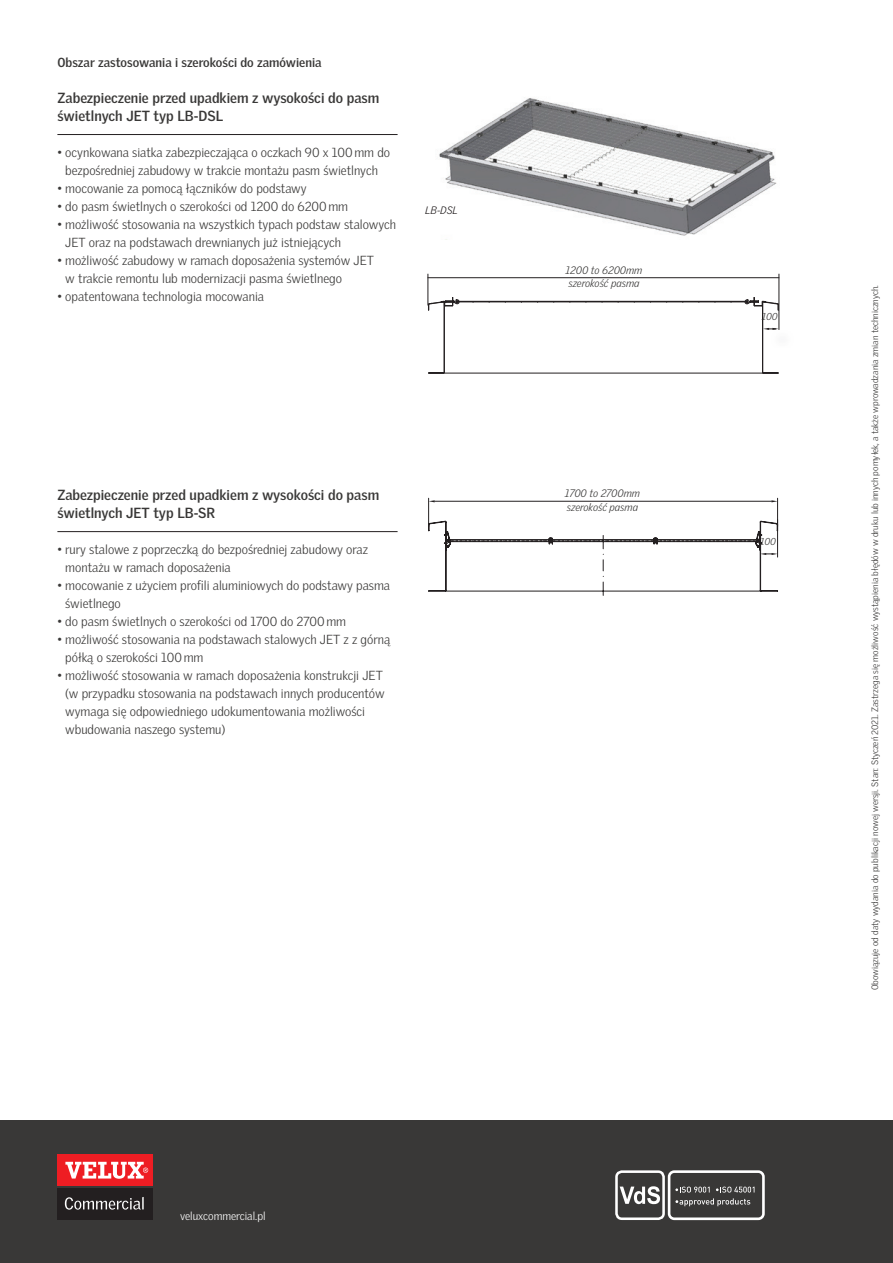
<style>
.page{position:relative;width:893px;height:1263px;background:#fff}
.page>*{position:absolute;margin:0;border:0;box-sizing:border-box;transform-origin:0 0}
.t1{font:700 14.25px/18px "Velux Gothic";color:#393837}
.t2{font:300 12.75px/18px "Velux Gothic";color:#393837}
.t3{font:700 12.75px "Velux Gothic";color:#393837}
.t4{font:300 11.25px "Velux Gothic";color:#fff}
.t5{font:italic 300 10.5px/13.5px "Velux Gothic";color:#393837}
.t6{font:italic 300 10.5px "Velux Gothic";color:#231f20}
.t7{font:italic 300 9.75px "Velux Gothic";letter-spacing:-.005em;color:#393837}
.t8{font:300 9px "Velux Gothic";color:#393837}
</style>
<div class="page">
<svg style="left:428px;top:497px;width:350px;height:99px"></svg>
<svg style="left:763px;top:328px;width:16px;height:2px"></svg>
<hr style="left:428px;top:373px;width:350px;height:1px;background:#231f20">
<svg style="left:428px;top:372px;width:17px;height:2px"></svg>
<hr style="left:444px;top:302px;width:1px;height:70px;background:#231f20">
<svg style="left:762px;top:372px;width:17px;height:2px"></svg>
<hr style="left:762px;top:302px;width:1px;height:70px;background:#231f20">
<svg style="left:428px;top:297px;width:351px;height:14px"></svg>
<hr style="left:779px;top:274px;width:1px;height:56px;background:#231f20">
<hr style="left:428px;top:274px;width:1px;height:31px;background:#231f20">
<hr style="left:428px;top:277px;width:351px;height:1px;background:#231f20">
<img style="left:439px;top:98px;width:338px;height:138px">
<hr style="left:57px;top:134px;width:341px;height:1px;background:#231f20">
<hr style="left:57px;top:531px;width:341px;height:1px;background:#231f20">
<div style="left:0;top:1120px;width:893px;height:143px;background:#393837"></div>
<div style="left:57px;top:1154px;width:96px;height:32px;background:#ee1d23"></div>
<svg style="left:65px;top:1162px;width:83px;height:17px"></svg>
<div style="left:57px;top:1188px;width:96px;height:32px;background:#231f20"></div>
<svg style="left:65px;top:1197px;width:79px;height:12px"></svg>
<div style="left:615px;top:1170px;width:50px;height:50px;border:3px solid #fff;border-radius:5px"></div>
<svg style="left:620px;top:1186px;width:40px;height:18px"></svg>
<svg style="left:675px;top:1186px;width:35px;height:6px"></svg>
<svg style="left:716px;top:1186px;width:38px;height:6px"></svg>
<svg style="left:675px;top:1198px;width:75px;height:8px"></svg>
<div style="left:668px;top:1170px;width:97px;height:50px;border:3px solid #fff;border-radius:5px"></div>
<p class="t3" style="left:58px;top:55px;width:266px">Obszar zastosowania i szerokości do zamówienia</p>
<p class="t1" style="left:58px;top:89px;width:323px">Zabezpieczenie przed upadkiem z wysokości do pasm świetlnych JET typ LB-DSL</p>
<p class="t2" style="left:58px;top:143px;width:334px;text-align:center">• ocynkowana siatka zabezpieczająca o oczkach 90 x 100 mm do bezpośredniej zabudowy w trakcie montażu pasm świetlnych</p>
<p class="t2" style="left:58px;top:179px;width:251px">• mocowanie za pomocą łączników do podstawy</p>
<p class="t2" style="left:58px;top:197px;width:292px">• do pasm świetlnych o szerokości od 1200 do 6200 mm</p>
<p class="t2" style="left:65px;top:215px;width:332px;text-indent:-8px">• możliwość stosowania na wszystkich typach podstaw stalowych<br>JET oraz na podstawach drewnianych już istniejących</p>
<p class="t2" style="left:65px;top:251px;width:310px;text-indent:-8px">• możliwość zabudowy w ramach doposażenia systemów JET w trakcie remontu lub modernizacji pasma świetlnego</p>
<p class="t2" style="left:58px;top:287px;width:208px">• opatentowana technologia mocowania</p>
<p class="t6" style="left:425px;top:204px;width:34px">LB-DSL</p>
<p class="t1" style="left:57px;top:486px;width:323px">Zabezpieczenie przed upadkiem z wysokości do pasm świetlnych JET typ LB-SR</p>
<p class="t2" style="left:65px;top:540px;width:304px;text-indent:-8px">• rury stalowe z poprzeczką do bezpośredniej zabudowy oraz montażu w ramach doposażenia</p>
<p class="t2" style="left:65px;top:576px;width:326px;text-indent:-8px">• mocowanie z użyciem profili aluminiowych do podstawy pasma świetlnego</p>
<p class="t2" style="left:57px;top:612px;width:290px">• do pasm świetlnych o szerokości od 1700 do 2700 mm</p>
<p class="t2" style="left:65px;top:630px;width:326px;text-indent:-8px">• możliwość stosowania na podstawach stalowych JET z z górną półką o szerokości 100 mm</p>
<p class="t2" style="left:65px;top:666px;width:321px;text-indent:-8px">• możliwość stosowania w ramach doposażenia konstrukcji JET (w przypadku stosowania na podstawach innych producentów wymaga się odpowiedniego udokumentowania możliwości wbudowania naszego systemu)</p>
<p class="t5" style="left:566px;top:263px;width:78px">1200 to 6200mm szerokość pasma</p>
<p class="t5" style="left:565px;top:487px;width:77px">1700 to 2700mm szerokość pasma</p>
<p class="t4" style="left:180px;top:1210px;width:87px">veluxcommercial.pl</p>
<p class="t7" style="left:762px;top:310px;width:17px">100</p>
<p class="t7" style="left:760px;top:535px;width:17px">100</p>
<p class="t8" style="left:870px;top:990px;width:707px;rotate:-90deg">Obowiązuje od daty wydania do publikacji nowej wersji. Stan: Styczeń 2021. Zastrzega się możliwość wystąpienia błędów w druku lub innych pomyłek, a także wprowadzania zmian technicznych.</p>
</div>
